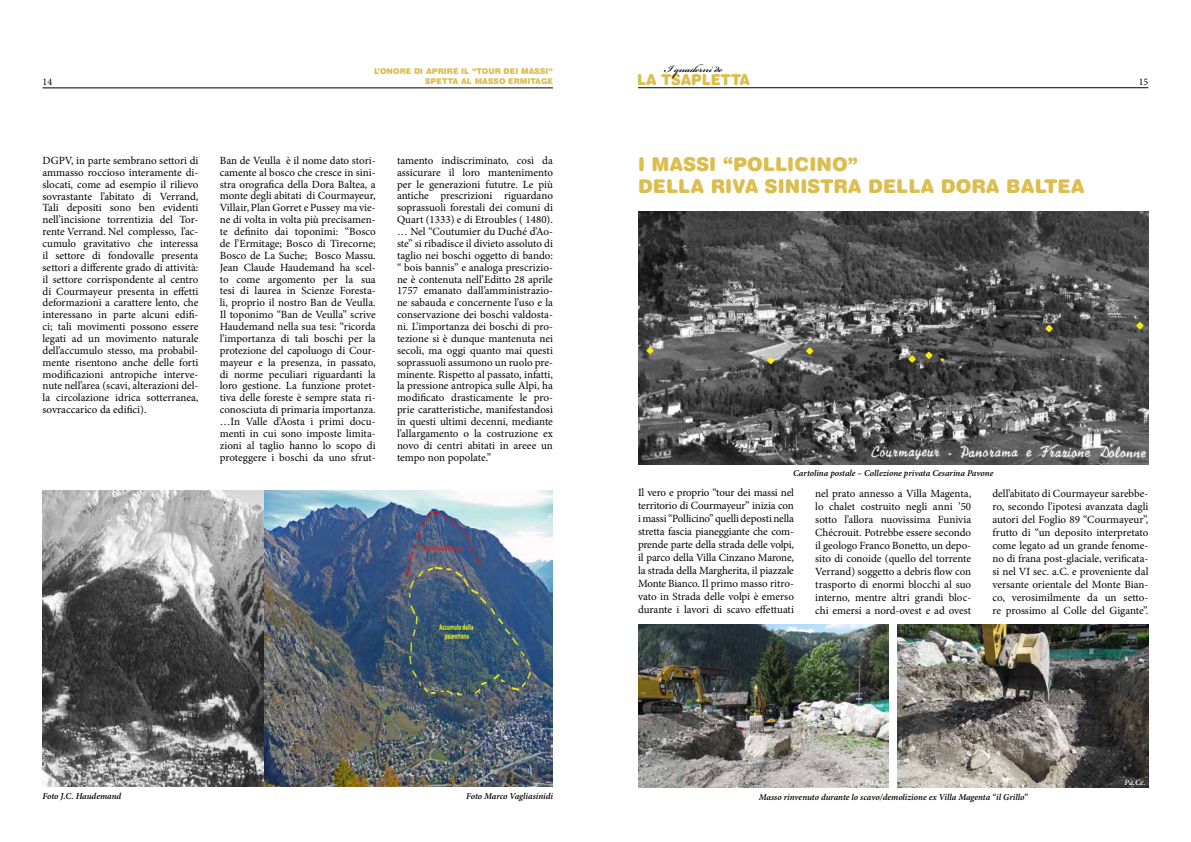
<style>
.page{position:relative;width:1191px;height:842px;background:#fff}
.page>*{position:absolute;margin:0;border:0;box-sizing:border-box;transform-origin:0 0}
.t1{font:19px/22px "Swiss 721 BT Black Rounded";color:#dcbd4f}
.t2{font:600 15.5px "Bickham Script Pro";color:#000}
.t3{font:15.1px "Swiss 721 BT Black Rounded";letter-spacing:-.005em;color:#dcbd4f;scale:.95 1}
.t4{font:11px/11.9px "Minion Pro";color:#000;text-align:justify}
.t5{font:10px "Minion Pro";color:#000}
.t6{font:italic 600 9px "Minion Pro";letter-spacing:-.005em;color:#000}
.t7{font:8px/10px "Swiss 721 BT Black Rounded";color:#dcbd4f;text-align:right}
.t8{font:italic 600 8px "Minion Pro";letter-spacing:-.01em;color:#fff}
</style>
<div class="page">
<hr style="left:43px;top:88px;width:510px;height:1px;background:#000">
<hr style="left:638px;top:88px;width:510px;height:1px;background:#000">
<img style="left:43px;top:490px;width:510px;height:296px">
<img style="left:638px;top:211px;width:510px;height:253px">
<img style="left:638px;top:624px;width:251px;height:164px">
<img style="left:897px;top:624px;width:251px;height:164px">
<h2 class="t2" style="left:664px;top:57px;width:60px">I quaderni de</h2>
<p class="t7" style="left:374px;top:67px;width:180px">L’ONORE DI APRIRE IL “TOUR DEI MASSI”<br>SPETTA AL MASSO ERMITAGE</p>
<h3 class="t3" style="left:637px;top:70px;width:121px">LA TSAPLETTA</h3>
<p class="t5" style="left:43px;top:75px;width:11px">14</p>
<p class="t5" style="left:1138px;top:75px;width:11px">15</p>
<p class="t4" style="left:43px;top:154px;width:157px">DGPV, in parte sembrano settori di ammasso roccioso interamente di&shy;slocati, come ad esempio il rilievo sovrastante l’abitato di Verrand, Tali depositi sono ben evidenti nell’incisione torrentizia del Tor&shy;rente Verrand. Nel complesso, l’ac&shy;cumulo gravitativo che interessa il settore di fondovalle presenta settori a differente grado di attività: il settore corrispondente al centro di Courmayeur presenta in effetti deformazioni a carattere lento, che interessano in parte alcuni edifi&shy;ci; tali movimenti possono essere legati ad un movimento naturale dell’accumulo stesso, ma probabil&shy;mente risentono anche delle forti modificazioni antropiche interve&shy;nute nell’area (scavi, alterazioni del&shy;la circolazione idrica sotterranea, sovraccarico da edifici).</p>
<p class="t4" style="left:220px;top:154px;width:157px">Ban de Veulla è il nome dato stori&shy;camente al bosco che cresce in sini&shy;stra orografica della Dora Baltea, a monte degli abitati di Courmayeur, Villair, Plan Gorret e Pussey ma vie&shy;ne di volta in volta più precisamen&shy;te definito dai toponimi: “Bosco de l’Ermitage; Bosco di Tirecorne; Bosco de La Suche; Bosco Massu.<br>Jean Claude Haudemand ha scel&shy;to come argomento per la sua tesi di laurea in Scienze Foresta&shy;li, proprio il nostro Ban de Veulla.<br>Il toponimo “Ban de Veulla” scrive Haudemand nella sua tesi: “ricorda l’importanza di tali boschi per la protezione del capoluogo di Cour&shy;mayeur e la presenza, in passato, di norme peculiari riguardanti la loro gestione. La funzione protet&shy;tiva delle foreste è sempre stata ri&shy;conosciuta di primaria importanza. …In Valle d’Aosta i primi docu&shy;menti in cui sono imposte limita&shy;zioni al taglio hanno lo scopo di proteggere i boschi da uno sfrut-</p>
<p class="t4" style="left:397px;top:154px;width:157px">tamento indiscriminato, così da assicurare il loro mantenimento per le generazioni fututre. Le più antiche prescrizioni riguardano soprassuoli forestali dei comuni di Quart (1333) e di Etroubles ( 1480). … Nel “Coutumier du Duché d’Ao&shy;ste” si ribadisce il divieto assoluto di taglio nei boschi oggetto di bando: “ bois bannis” e analoga prescrizio&shy;ne è contenuta nell’Editto 28 aprile 1757 emanato dall’amministrazio&shy;ne sabauda e concernente l’uso e la conservazione dei boschi valdosta&shy;ni. L’importanza dei boschi di pro&shy;tezione si è dunque mantenuta nei secoli, ma oggi quanto mai questi soprassuoli assumono un ruolo pre&shy;minente. Rispetto al passato, infatti, la pressione antropica sulle Alpi, ha modificato drasticamente le pro&shy;prie caratteristiche, manifestandosi in questi ultimi decenni, mediante l’allargamento o la costruzione ex novo di centri abitati in areee un tempo non popolate.”</p>
<p class="t6" style="left:43px;top:791px;width:80px">Foto J.C. Haudemand</p>
<p class="t6" style="left:466px;top:791px;width:88px">Foto Marco Vagliasinidi</p>
<h1 class="t1" style="left:638px;top:153px;width:448px">I MASSI “POLLICINO”<br>DELLA RIVA SINISTRA DELLA DORA BALTEA</h1>
<p class="t6" style="left:793px;top:467px;width:202px">Cartolina postale – Collezione privata Cesarina Pavone</p>
<p class="t4" style="left:638px;top:486px;width:157px;line-height:13px">Il vero e proprio “tour dei massi nel territorio di Courmayeur” inizia con i massi “Pollicino” quelli deposti nella stretta fascia pianeggiante che com&shy;prende parte della strada delle volpi, il parco della Villa Cinzano Marone, la strada della Margherita, il piazzale Monte Bianco. Il primo masso ritro&shy;vato in Strada delle volpi è emerso durante i lavori di scavo effettuati</p>
<p class="t4" style="left:815px;top:487px;width:157px;line-height:13px">nel prato annesso a Villa Magenta, lo chalet costruito negli anni ’50 sotto l’allora nuovissima Funivia Chécrouit. Potrebbe essere secondo il geologo Franco Bonetto, un depo&shy;sito di conoide (quello del torrente Verrand) soggetto a debris flow con trasporto di enormi blocchi al suo interno, mentre altri grandi bloc&shy;chi emersi a nord-ovest e ad ovest</p>
<p class="t4" style="left:992px;top:487px;width:157px;line-height:13px">dell’abitato di Courmayeur sarebbe&shy;ro, secondo l’ipotesi avanzata dagli autori del Foglio 89 “Courmayeur”, frutto di “un deposito interpretato come legato ad un grande fenome&shy;no di frana post-glaciale, verificata&shy;si nel VI sec. a.C. e proveniente dal versante orientale del Monte Bian&shy;co, verosimilmente da un setto&shy;re prossimo al Colle del Gigante”.</p>
<p class="t8" style="left:865px;top:778px;width:23px">Pa.Ce.</p>
<p class="t8" style="left:1124px;top:778px;width:23px">Pa.Ce.</p>
<p class="t6" style="left:759px;top:791px;width:270px">Masso rinvenuto durante lo scavo/demolizione ex Villa Magenta “il Grillo”</p>
</div>
